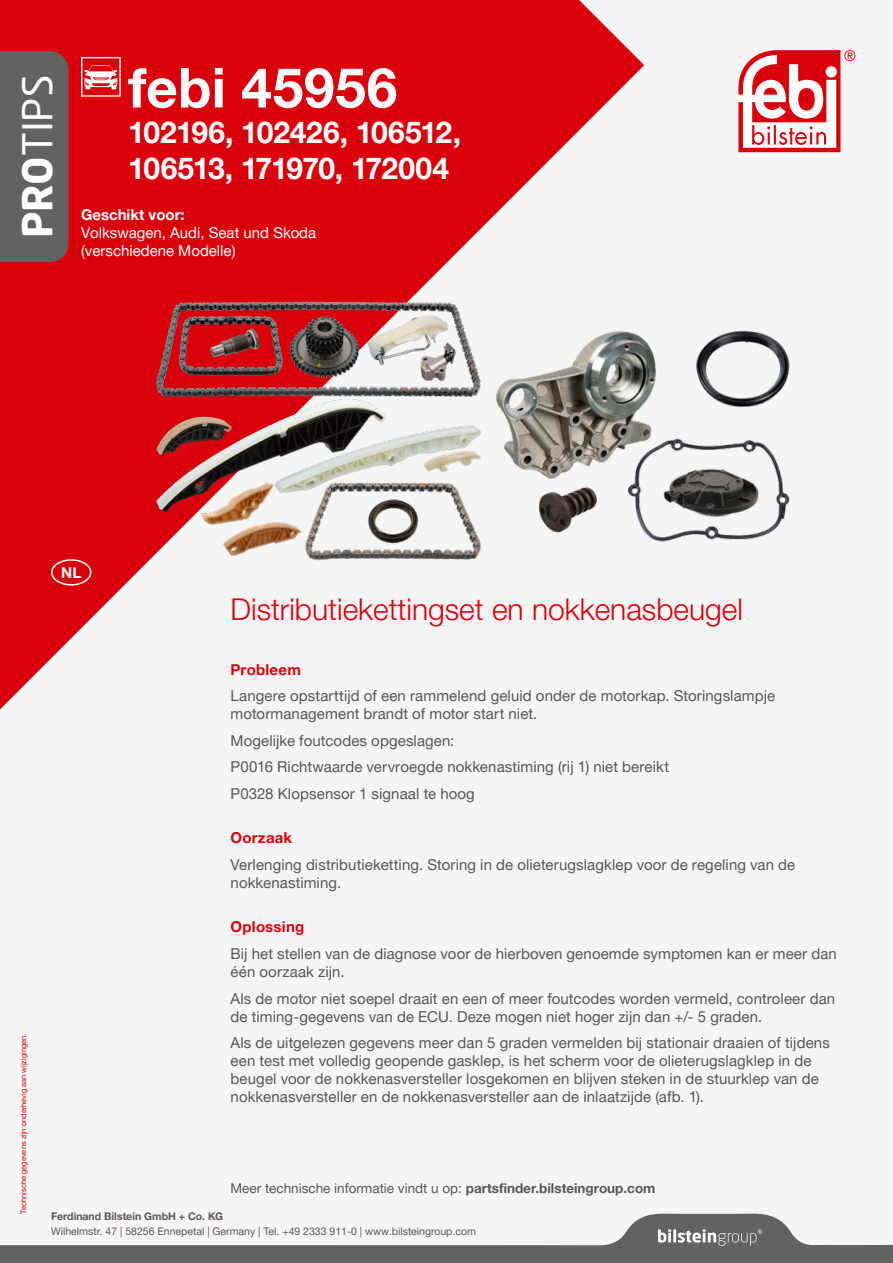
<style>
.page{position:relative;width:893px;height:1263px;background:#f5f5f5}
.page>*{position:absolute;margin:0;border:0;box-sizing:border-box;transform-origin:0 0}
.t1{font:700 55.2px "Helvetica Neue World 75";letter-spacing:.01em;color:#fff}
.t2{font:40.65px "Neo Sans Pro";color:#fff}
.t3{font:700 30px/36px "Helvetica Neue World 75";letter-spacing:-.02em;color:#fff}
.t4{font:30px "Helvetica Neue World 45 Lt";color:#d9000b}
.t5{font:15px/18px "Helvetica Neue World 55 Roman";letter-spacing:.005em;color:#575656}
.t6{font:15px/18px "Helvetica Neue World 55 Roman";color:#fff}
.t7{font:700 15px "Helvetica Neue World 75";letter-spacing:.015em;color:#d9000b}
.t8{font:700 15px "Helvetica Neue World 75";color:#fff}
.t9{font:13.5px "Helvetica Neue World 55 Roman";color:#575656}
.t10{font:10.5px "Helvetica Neue World 55 Roman";color:#5e5653}
.t11{font:700 10.5px "Helvetica Neue World 75";color:#5e5653}
.t12{font:7.5px "Helvetica Neue World 55 Roman";color:#d9000b}
.s1{font-weight:700}
.s2{font-family:"Helvetica Neue World 75";font-weight:700}
</style>
<div class="page">
<svg style="left:0;top:0;width:644px;height:710px;fill:#d9000b"></svg>
<div style="left:0;top:51px;width:69px;height:211px;background:#626261"></div>
<svg style="left:738px;top:50px;width:117px;height:102px"></svg>
<svg style="left:0;top:1213px;width:893px;height:50px"></svg>
<div style="left:51px;top:559px;width:40px;height:26px;border:2px solid #fff;border-radius:50%"></div>
<svg style="left:81px;top:57px;width:40px;height:40px"></svg>
<img style="left:152px;top:298px;width:332px;height:265px">
<img style="left:493px;top:327px;width:297px;height:218px">
<h2 class="t2" style="left:13px;top:238px;width:165px;rotate:-90deg"><span class="s1">PRO</span>TIPS</h2>
<h1 class="t1" style="left:128px;top:56px;width:271px">febi 45956</h1>
<h3 class="t3" style="left:128px;top:115px;width:335px">102196, 102426, 106512,<br>106513, 171970, 172004</h3>
<p class="t8" style="left:81px;top:206px;width:105px">Geschikt voor:</p>
<p class="t6" style="left:81px;top:224px;width:237px">Volkswagen, Audi, Seat und Skoda (verschiedene Modelle)</p>
<p class="t8" style="left:61px;top:564px;width:22px">NL</p>
<h3 class="t4" style="left:231px;top:592px;width:514px">Distributiekettingset en nokkenasbeugel</h3>
<p class="t12" style="left:19px;top:1213px;width:182px;rotate:-90deg">Technische gegevens zijn onderhevig aan wijzigingen.</p>
<p class="t7" style="left:231px;top:661px;width:72px">Probleem</p>
<p class="t5" style="left:231px;top:687px;width:546px">Langere opstarttijd of een rammelend geluid onder de motorkap. Storingslampje motormanagement brandt of motor start niet.</p>
<p class="t5" style="left:231px;top:727px;width:440px;line-height:26.5px">Mogelijke foutcodes opgeslagen:<br>P0016 Richtwaarde vervroegde nokkenastiming (rij 1) niet bereikt<br>P0328 Klopsensor 1 signaal te hoog</p>
<p class="t7" style="left:231px;top:829px;width:63px">Oorzaak</p>
<p class="t5" style="left:231px;top:856px;width:566px">Verlenging distributieketting. Storing in de olieterugslagklep voor de regeling van de nokkenastiming.</p>
<p class="t7" style="left:231px;top:918px;width:75px">Oplossing</p>
<p class="t5" style="left:231px;top:945px;width:608px">Bij het stellen van de diagnose voor de hierboven genoemde symptomen kan er meer dan één oorzaak zijn.</p>
<p class="t5" style="left:231px;top:989px;width:606px">Als de motor niet soepel draait en een of meer foutcodes worden vermeld, controleer dan de timing-gegevens van de ECU. Deze mogen niet hoger zijn dan +/- 5 graden.</p>
<p class="t5" style="left:231px;top:1034px;width:601px">Als de uitgelezen gegevens meer dan 5 graden vermelden bij stationair draaien of tijdens een test met volledig geopende gasklep, is het scherm voor de olieterugslagklep in de beugel voor de nokkenasversteller losgekomen en blijven steken in de stuurklep van de nokkenasversteller en de nokkenasversteller aan de inlaatzijde (afb. 1).</p>
<p class="t9" style="left:231px;top:1180px;width:426px">Meer technische informatie vindt u op: <span class="s2">partsfinder.bilsteingroup.com</span></p>
<p class="t11" style="left:51px;top:1210px;width:174px">Ferdinand Bilstein GmbH + Co. KG</p>
<p class="t10" style="left:51px;top:1225px;width:426px">Wilhelmstr. 47 | 58256 Ennepetal | Germany | Tel. +49 2333 911-0 | www.bilsteingroup.com</p>
</div>
